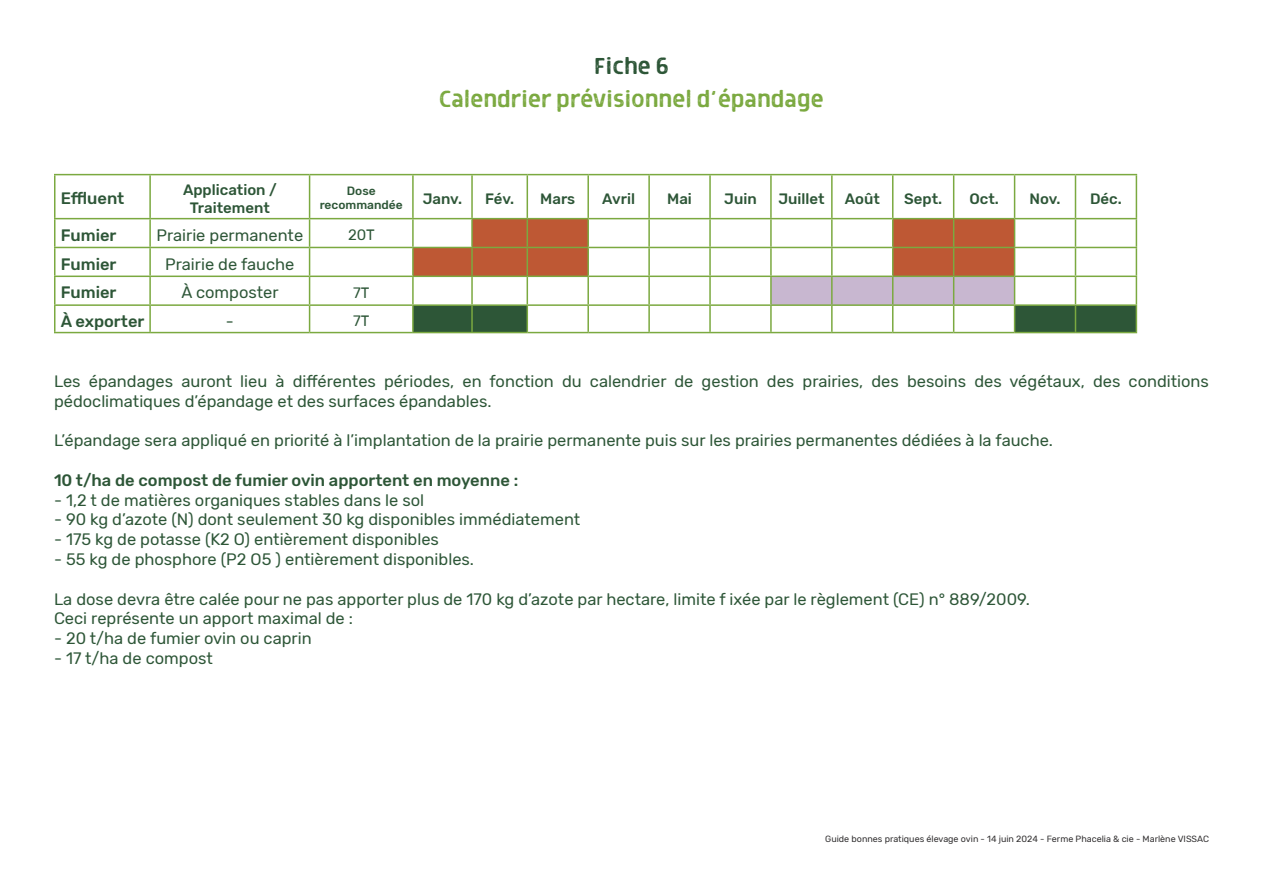
<style>
.page{position:relative;width:1263px;height:893px;background:#fff}
.page>*{position:absolute;margin:0;border:0;box-sizing:border-box;transform-origin:0 0}
.t1{font:27px "Grimpt Print Regular Rust";color:#7ba940}
.t2{font:27px "Grimpt Print Regular Rust";color:#2d5637}
.t3{font:16.5px/19.8px "Rubik";color:#2d5637}
.t4{font:500 16.5px "Rubik";color:#2d5637}
.t5{font:500 15px "Rubik";color:#2d5637}
.t6{font:15px "Rubik";color:#2d5637}
.t7{font:500 12px "Rubik";color:#2d5637}
.t8{font:9px "Rubik";color:#312f30}
</style>
<div class="page">
<hr style="left:54px;top:174px;width:96px;height:1px;background:#7ba940">
<hr style="left:54px;top:175px;width:2px;height:43px;background:#7ba940">
<hr style="left:150px;top:174px;width:160px;height:1px;background:#7ba940">
<hr style="left:149px;top:175px;width:2px;height:43px;background:#7ba940">
<hr style="left:310px;top:174px;width:103px;height:1px;background:#7ba940">
<hr style="left:309px;top:175px;width:1px;height:43px;background:#7ba940">
<hr style="left:413px;top:174px;width:59px;height:1px;background:#7ba940">
<hr style="left:412px;top:175px;width:2px;height:43px;background:#7ba940">
<hr style="left:472px;top:174px;width:55px;height:1px;background:#7ba940">
<hr style="left:471px;top:175px;width:2px;height:43px;background:#7ba940">
<hr style="left:527px;top:174px;width:61px;height:1px;background:#7ba940">
<hr style="left:526px;top:175px;width:2px;height:43px;background:#7ba940">
<hr style="left:588px;top:174px;width:61px;height:1px;background:#7ba940">
<hr style="left:587px;top:175px;width:2px;height:43px;background:#7ba940">
<hr style="left:649px;top:174px;width:61px;height:1px;background:#7ba940">
<hr style="left:648px;top:175px;width:2px;height:43px;background:#7ba940">
<hr style="left:710px;top:174px;width:61px;height:1px;background:#7ba940">
<hr style="left:709px;top:175px;width:2px;height:43px;background:#7ba940">
<hr style="left:771px;top:174px;width:61px;height:1px;background:#7ba940">
<hr style="left:770px;top:175px;width:2px;height:43px;background:#7ba940">
<hr style="left:832px;top:174px;width:61px;height:1px;background:#7ba940">
<hr style="left:831px;top:175px;width:2px;height:43px;background:#7ba940">
<hr style="left:893px;top:174px;width:61px;height:1px;background:#7ba940">
<hr style="left:892px;top:175px;width:1px;height:43px;background:#7ba940">
<hr style="left:954px;top:174px;width:60px;height:1px;background:#7ba940">
<hr style="left:953px;top:175px;width:1px;height:43px;background:#7ba940">
<hr style="left:1014px;top:174px;width:61px;height:1px;background:#7ba940">
<hr style="left:1014px;top:175px;width:1px;height:43px;background:#7ba940">
<hr style="left:1075px;top:174px;width:62px;height:1px;background:#7ba940">
<hr style="left:1075px;top:175px;width:1px;height:43px;background:#7ba940">
<hr style="left:1136px;top:175px;width:1px;height:43px;background:#7ba940">
<hr style="left:54px;top:218px;width:96px;height:1px;background:#7ba940">
<hr style="left:54px;top:219px;width:2px;height:28px;background:#7ba940">
<hr style="left:150px;top:218px;width:160px;height:1px;background:#7ba940">
<hr style="left:149px;top:219px;width:2px;height:28px;background:#7ba940">
<hr style="left:310px;top:218px;width:103px;height:1px;background:#7ba940">
<hr style="left:413px;top:218px;width:59px;height:1px;background:#7ba940">
<hr style="left:412px;top:219px;width:2px;height:28px;background:#7ba940">
<hr style="left:472px;top:218px;width:55px;height:1px;background:#7ba940">
<hr style="left:527px;top:218px;width:61px;height:1px;background:#7ba940">
<hr style="left:588px;top:218px;width:61px;height:1px;background:#7ba940">
<hr style="left:649px;top:218px;width:61px;height:1px;background:#7ba940">
<hr style="left:710px;top:218px;width:61px;height:1px;background:#7ba940">
<hr style="left:771px;top:218px;width:61px;height:1px;background:#7ba940">
<hr style="left:832px;top:218px;width:61px;height:1px;background:#7ba940">
<hr style="left:893px;top:218px;width:61px;height:1px;background:#7ba940">
<hr style="left:954px;top:218px;width:60px;height:1px;background:#7ba940">
<hr style="left:1014px;top:218px;width:61px;height:1px;background:#7ba940">
<hr style="left:1075px;top:218px;width:62px;height:1px;background:#7ba940">
<hr style="left:54px;top:247px;width:96px;height:1px;background:#7ba940">
<hr style="left:54px;top:248px;width:2px;height:28px;background:#7ba940">
<hr style="left:150px;top:247px;width:160px;height:1px;background:#7ba940">
<hr style="left:149px;top:248px;width:2px;height:28px;background:#7ba940">
<hr style="left:310px;top:247px;width:103px;height:1px;background:#7ba940">
<hr style="left:412px;top:248px;width:2px;height:28px;background:#7ba940">
<hr style="left:54px;top:276px;width:96px;height:1px;background:#7ba940">
<hr style="left:54px;top:277px;width:2px;height:27px;background:#7ba940">
<hr style="left:150px;top:276px;width:160px;height:1px;background:#7ba940">
<hr style="left:149px;top:277px;width:2px;height:27px;background:#7ba940">
<hr style="left:310px;top:276px;width:103px;height:1px;background:#7ba940">
<hr style="left:412px;top:277px;width:2px;height:27px;background:#7ba940">
<hr style="left:54px;top:304px;width:96px;height:2px;background:#7ba940">
<hr style="left:54px;top:306px;width:2px;height:26px;background:#7ba940">
<hr style="left:150px;top:304px;width:160px;height:2px;background:#7ba940">
<hr style="left:149px;top:306px;width:2px;height:26px;background:#7ba940">
<hr style="left:310px;top:304px;width:103px;height:2px;background:#7ba940">
<svg style="left:309px;top:219px;width:1px;height:113px"></svg>
<hr style="left:412px;top:306px;width:2px;height:26px;background:#7ba940">
<svg style="left:413px;top:219px;width:724px;height:113px"></svg>
<hr style="left:54px;top:332px;width:96px;height:1px;background:#7ba940">
<hr style="left:150px;top:332px;width:160px;height:1px;background:#7ba940">
<hr style="left:310px;top:332px;width:103px;height:1px;background:#7ba940">
<hr style="left:413px;top:332px;width:59px;height:1px;background:#7ba940">
<hr style="left:472px;top:332px;width:55px;height:1px;background:#7ba940">
<hr style="left:527px;top:332px;width:61px;height:1px;background:#7ba940">
<hr style="left:588px;top:332px;width:61px;height:1px;background:#7ba940">
<hr style="left:649px;top:332px;width:61px;height:1px;background:#7ba940">
<hr style="left:710px;top:332px;width:61px;height:1px;background:#7ba940">
<hr style="left:771px;top:332px;width:61px;height:1px;background:#7ba940">
<hr style="left:832px;top:332px;width:61px;height:1px;background:#7ba940">
<hr style="left:893px;top:332px;width:61px;height:1px;background:#7ba940">
<hr style="left:954px;top:332px;width:60px;height:1px;background:#7ba940">
<hr style="left:1014px;top:332px;width:61px;height:1px;background:#7ba940">
<hr style="left:1075px;top:332px;width:62px;height:1px;background:#7ba940">
<p class="t2" style="left:594px;top:51px;width:76px">Fiche 6</p>
<p class="t1" style="left:439px;top:83px;width:386px">Calendrier prévisionnel d’épandage</p>
<p class="t4" style="left:61px;top:189px;width:65px">Effluent</p>
<p class="t5" style="left:183px;top:181px;width:95px">Application /</p>
<p class="t5" style="left:190px;top:199px;width:81px">Traitement</p>
<p class="t7" style="left:347px;top:184px;width:30px">Dose</p>
<p class="t7" style="left:320px;top:198px;width:85px">recommandée</p>
<p class="t4" style="left:61px;top:226px;width:57px">Fumier</p>
<p class="t3" style="left:156px;top:226px;width:148px">Prairie permanente</p>
<p class="t6" style="left:348px;top:226px;width:28px">20T</p>
<p class="t4" style="left:61px;top:254px;width:57px">Fumier</p>
<p class="t3" style="left:165px;top:254px;width:131px">Prairie de fauche</p>
<p class="t4" style="left:61px;top:283px;width:57px">Fumier</p>
<p class="t3" style="left:181px;top:283px;width:99px">À composter</p>
<p class="t6" style="left:353px;top:284px;width:18px">7T</p>
<p class="t4" style="left:61px;top:311px;width:85px">À exporter</p>
<p class="t3" style="left:226px;top:311px;width:9px">-</p>
<p class="t6" style="left:353px;top:312px;width:18px">7T</p>
<p class="t5" style="left:423px;top:190px;width:41px">Janv.</p>
<p class="t5" style="left:485px;top:190px;width:31px">Fév.</p>
<p class="t5" style="left:540px;top:190px;width:37px">Mars</p>
<p class="t5" style="left:602px;top:190px;width:34px">Avril</p>
<p class="t5" style="left:667px;top:190px;width:26px">Mai</p>
<p class="t5" style="left:724px;top:190px;width:34px">Juin</p>
<p class="t5" style="left:778px;top:190px;width:48px">Juillet</p>
<p class="t5" style="left:845px;top:190px;width:37px">Août</p>
<p class="t5" style="left:904px;top:190px;width:39px">Sept.</p>
<p class="t5" style="left:969px;top:190px;width:31px">Oct.</p>
<p class="t5" style="left:1029px;top:190px;width:33px">Nov.</p>
<p class="t5" style="left:1090px;top:190px;width:33px">Déc.</p>
<p class="t3" style="left:54px;top:372px;width:1156px">Les épandages auront lieu à différentes périodes, en fonction du calendrier de gestion des prairies, des besoins des végétaux, des conditions pédoclimatiques d’épandage et des surfaces épandables.</p>
<p class="t3" style="left:54px;top:431px;width:1000px">L’épandage sera appliqué en priorité à l’implantation de la prairie permanente puis sur les prairies permanentes dédiées à la fauche.</p>
<p class="t4" style="left:54px;top:470px;width:466px">10 t/ha de compost de fumier ovin apportent en moyenne :</p>
<p class="t3" style="left:54px;top:490px;width:372px">- 1,2 t de matières organiques stables dans le sol</p>
<p class="t3" style="left:54px;top:510px;width:528px">- 90 kg d’azote (N) dont seulement 30 kg disponibles immédiatement</p>
<p class="t3" style="left:54px;top:530px;width:386px">- 175 kg de potasse (K2 O) entièrement disponibles</p>
<p class="t3" style="left:54px;top:550px;width:422px">- 55 kg de phosphore (P2 O5 ) entièrement disponibles.</p>
<p class="t3" style="left:54px;top:589px;width:977px">La dose devra être calée pour ne pas apporter plus de 170 kg d’azote par hectare, limite f ixée par le règlement (CE) n° 889/2009.</p>
<p class="t3" style="left:54px;top:609px;width:301px">Ceci représente un apport maximal de :</p>
<p class="t3" style="left:54px;top:629px;width:259px">- 20 t/ha de fumier ovin ou caprin</p>
<p class="t3" style="left:54px;top:649px;width:160px">- 17 t/ha de compost</p>
<p class="t8" style="left:825px;top:834px;width:385px">Guide bonnes pratiques élevage ovin - 14 juin 2024 - Ferme Phacelia &amp; cie - Marlène VISSAC</p>
</div>
